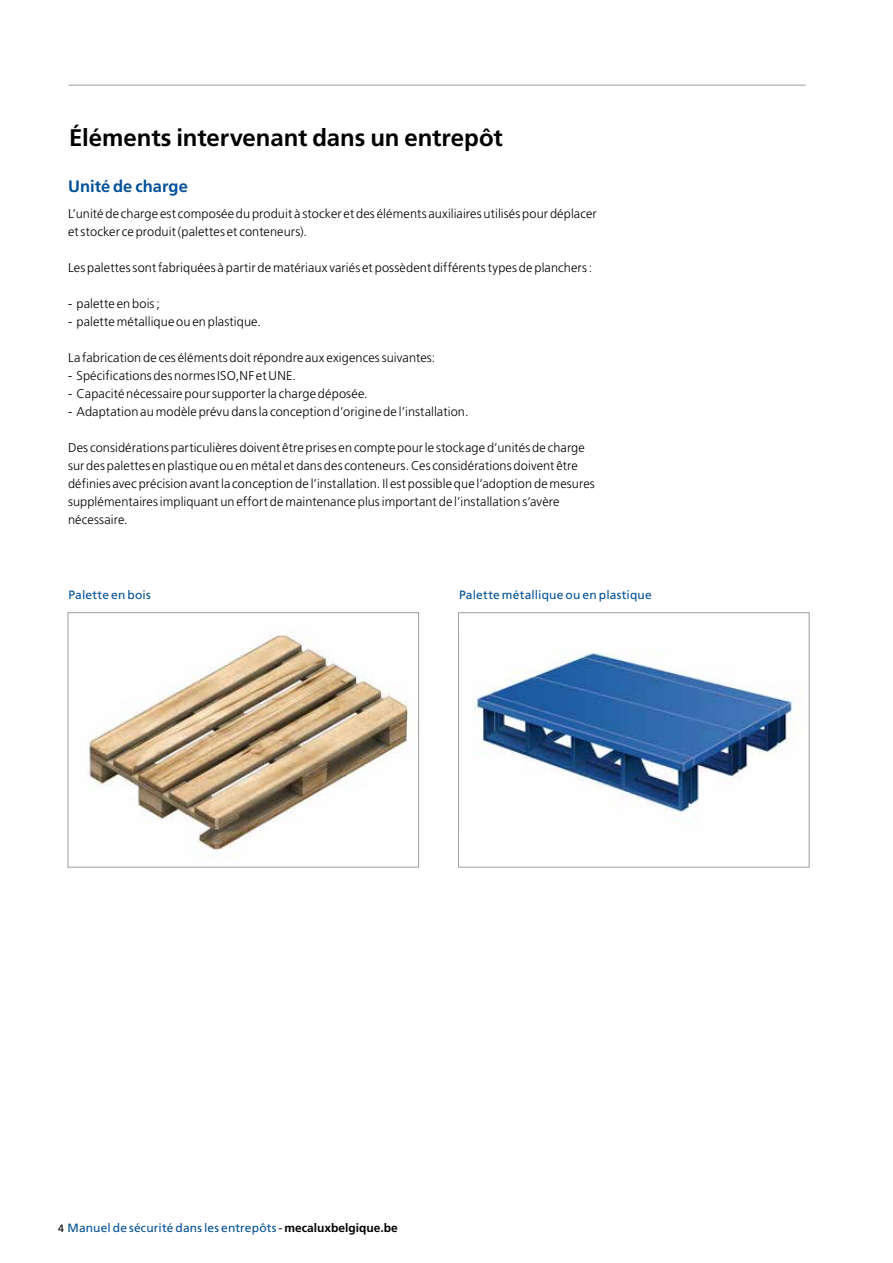
<style>
.page{position:relative;width:893px;height:1263px;background:#fff}
.page>*{position:absolute;margin:0;border:0;box-sizing:border-box;transform-origin:0 0}
.t1{font:700 24px "Frutiger LT Std";color:#000}
.t2{font:700 16.5px "Frutiger LT Std";letter-spacing:.005em;color:#005098}
.t3{font:300 12.75px/18px "Frutiger LT Std";letter-spacing:.01em;color:#000}
.t4{font:12px "Frutiger LT Std";letter-spacing:.015em;color:#005098}
.s1{font-size:10.5px;color:#000}
.s2{color:#000}
.s3{font-weight:700;color:#000}
</style>
<div class="page">
<hr style="left:68px;top:85px;width:738px;height:1px;background:#9d9d9c">
<img style="left:87px;top:631px;width:322px;height:226px">
<div style="left:68px;top:612px;width:351px;height:255px;border:1px solid #9d9d9c"></div>
<img style="left:473px;top:652px;width:329px;height:162px">
<div style="left:458px;top:612px;width:351px;height:255px;border:1px solid #9d9d9c"></div>
<h1 class="t1" style="left:69px;top:124px;width:435px">Éléments intervenant dans un entrepôt</h1>
<p class="t2" style="left:68px;top:176px;width:121px">Unité de charge</p>
<p class="t3" style="left:68px;top:205px;width:530px">L’unité de charge est composée du produit à stocker et des éléments auxiliaires utilisés pour déplacer et stocker ce produit (palettes et conteneurs).</p>
<p class="t3" style="left:68px;top:259px;width:526px">Les palettes sont fabriquées à partir de matériaux variés et possèdent différents types de planchers :</p>
<p class="t3" style="left:68px;top:295px;width:93px">- palette en bois ;</p>
<p class="t3" style="left:68px;top:313px;width:194px">- palette métallique ou en plastique.</p>
<p class="t3" style="left:68px;top:349px;width:369px">La fabrication de ces éléments doit répondre aux exigences suivantes:</p>
<p class="t3" style="left:68px;top:367px;width:230px">- Spécifications des normes ISO,NF et UNE.</p>
<p class="t3" style="left:68px;top:385px;width:301px">- Capacité nécessaire pour supporter la charge déposée.</p>
<p class="t3" style="left:68px;top:403px;width:402px">- Adaptation au modèle prévu dans la conception d’origine de l’installation.</p>
<p class="t3" style="left:68px;top:439px;width:528px">Des considérations particulières doivent être prises en compte pour le stockage d’unités de charge sur des palettes en plastique ou en métal et dans des conteneurs. Ces considérations doivent être définies avec précision avant la conception de l’installation. Il est possible que l’adoption de mesures supplémentaires impliquant un effort de maintenance plus important de l’installation s’avère nécessaire.</p>
<p class="t4" style="left:68px;top:588px;width:84px">Palette en bois</p>
<p class="t4" style="left:459px;top:588px;width:194px">Palette métallique ou en plastique</p>
<p class="t4" style="left:58px;top:1221px;width:341px"><span class="s1">4</span> Manuel de sécurité dans les entrepôts <span class="s2">-</span> <span class="s3">mecaluxbelgique.be</span></p>
</div>
